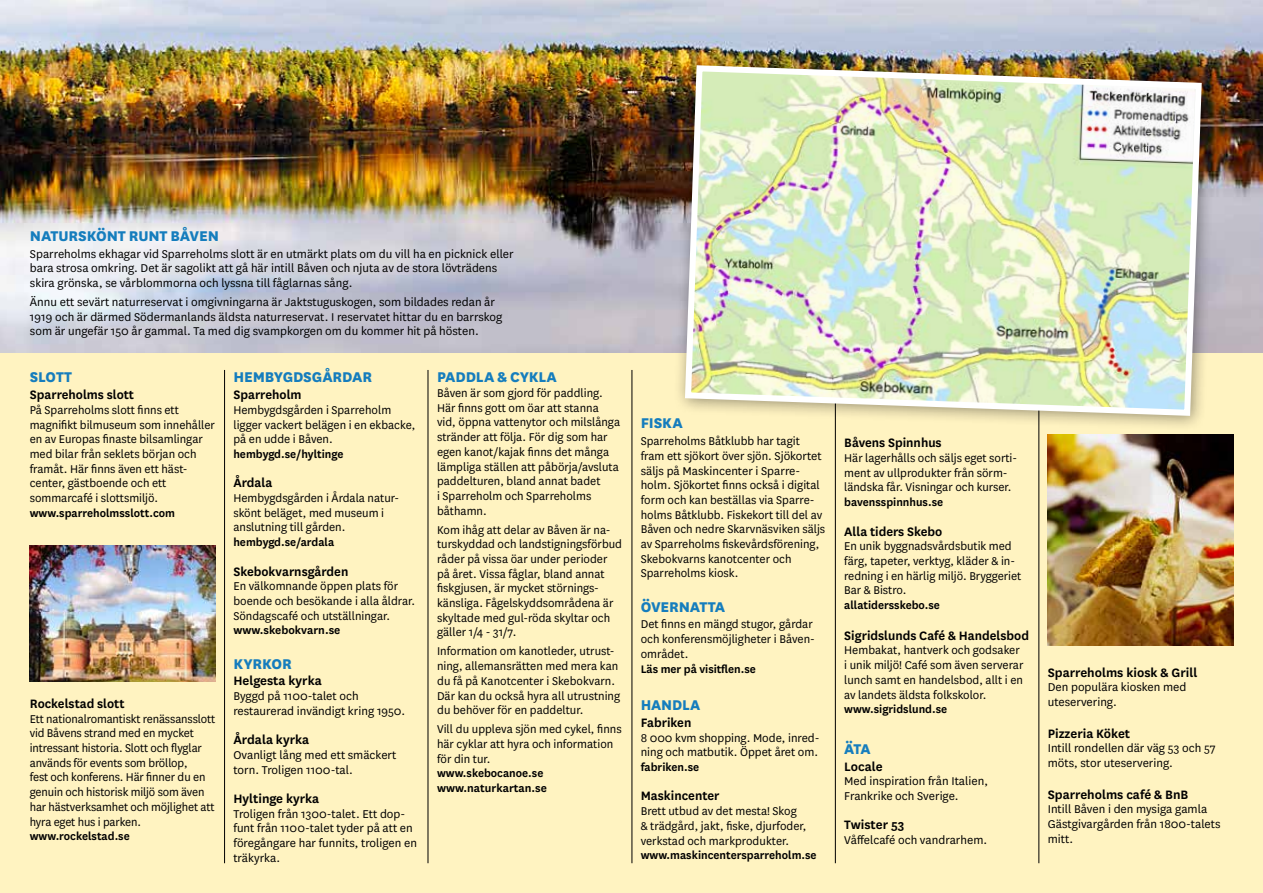
<style>
.page{position:relative;width:1263px;height:893px;background:#fff3c1}
.page>*{position:absolute;margin:0;border:0;box-sizing:border-box;transform-origin:0 0}
.t1{font:800 16.5px "National";letter-spacing:-.01em;color:#157dbd}
.t2{font:600 14.25px "National";color:#000}
.t3{font:13.2px/14.7px "National";color:#000}
.t4{font:600 12.75px/14.7px "National";color:#000}
</style>
<div class="page">
<img style="left:0;top:0;width:1263px;height:353px">
<img style="left:1048px;top:435px;width:185px;height:211px">
<hr style="left:224px;top:370px;width:1px;height:493px;background:#000">
<hr style="left:428px;top:370px;width:1px;height:493px;background:#000">
<hr style="left:632px;top:370px;width:1px;height:493px;background:#000">
<hr style="left:835px;top:399px;width:1px;height:464px;background:#000">
<hr style="left:1038px;top:399px;width:1px;height:464px;background:#000">
<div style="left:673px;top:54px;width:545px;height:378px;background:#000;opacity:.4"></div>
<img style="left:682px;top:62px;width:523px;height:357px">
<img style="left:30px;top:545px;width:185px;height:137px">
<p class="t1" style="left:30px;top:224px;width:191px">NATURSKÖNT RUNT BÅVEN</p>
<p class="t3" style="left:30px;top:246px;width:485px">Sparreholms ekhagar vid Sparreholms slott är en utmärkt plats om du vill ha en picknick eller bara strosa omkring. Det är sagolikt att gå här intill Båven och njuta av de stora lövträdens skira grönska, se vårblommorna och lyssna till fåglarnas sång.</p>
<p class="t3" style="left:30px;top:294px;width:474px">Ännu ett sevärt naturreservat i omgivningarna är Jaktstuguskogen, som bildades redan år<br>1919 och är därmed Södermanlands äldsta naturreservat. I reservatet hittar du en barrskog som är ungefär 150 år gammal. Ta med dig svampkorgen om du kommer hit på hösten.</p>
<p class="t1" style="left:30px;top:365px;width:44px">SLOTT</p>
<p class="t2" style="left:30px;top:385px;width:106px">Sparreholms slott</p>
<p class="t3" style="left:30px;top:402px;width:187px">På Sparreholms slott finns ett magnifikt bilmuseum som innehåller en av Europas finaste bilsamlingar med bilar från seklets början och framåt. Här finns även ett häst&shy;center, gästboende och ett sommarcafé i slottsmiljö.</p>
<p class="t4" style="left:30px;top:505px;width:147px">www.sparreholmsslott.com</p>
<p class="t1" style="left:233px;top:365px;width:140px">HEMBYGDSGÅRDAR</p>
<p class="t2" style="left:233px;top:385px;width:70px">Sparreholm</p>
<p class="t3" style="left:233px;top:402px;width:184px">Hembygdsgården i Sparreholm ligger vackert belägen i en ekbacke, på en udde i Båven.</p>
<p class="t4" style="left:233px;top:446px;width:112px">hembygd.se/hyltinge</p>
<p class="t2" style="left:233px;top:473px;width:40px">Årdala</p>
<p class="t3" style="left:233px;top:490px;width:167px">Hembygdsgården i Årdala natur&shy;skönt beläget, med museum i anslutning till gården.</p>
<p class="t4" style="left:233px;top:534px;width:102px">hembygd.se/ardala</p>
<p class="t2" style="left:233px;top:561px;width:116px">Skebokvarnsgården</p>
<p class="t3" style="left:233px;top:578px;width:183px">En välkomnande öppen plats för boende och besökande i alla åldrar.<br>Söndagscafé och utställningar.</p>
<p class="t4" style="left:233px;top:622px;width:109px">www.skebokvarn.se</p>
<p class="t1" style="left:233px;top:652px;width:60px">KYRKOR</p>
<p class="t2" style="left:233px;top:671px;width:90px">Helgesta kyrka</p>
<p class="t3" style="left:233px;top:688px;width:173px">Byggd på 1100-talet och restaurerad invändigt kring 1950.</p>
<p class="t2" style="left:233px;top:730px;width:77px">Årdala kyrka</p>
<p class="t3" style="left:233px;top:747px;width:164px">Ovanligt lång med ett smäckert torn. Troligen 1100-tal.</p>
<p class="t2" style="left:233px;top:789px;width:87px">Hyltinge kyrka</p>
<p class="t3" style="left:233px;top:806px;width:185px">Troligen från 1300-talet. Ett dop&shy;funt från 1100-talet tyder på att en föregångare har funnits, troligen en träkyrka.</p>
<p class="t1" style="left:437px;top:365px;width:121px">PADDLA &amp; CYKLA</p>
<p class="t3" style="left:437px;top:385px;width:185px">Båven är som gjord för paddling.<br>Här finns gott om öar att stanna vid, öppna vattenytor och milslånga stränder att följa. För dig som har egen kanot/kajak finns det många lämpliga ställen att påbörja/avsluta paddelturen, bland annat badet<br>i Sparreholm och Sparreholms båthamn.</p>
<p class="t3" style="left:437px;top:522px;width:187px">Kom ihåg att delar av Båven är na&shy;turskyddad och landstigningsförbud råder på vissa öar under perioder på året. Vissa fåglar, bland annat fiskgjusen, är mycket störnings&shy;känsliga. Fågelskyddsområdena är skyltade med gul-röda skyltar och gäller 1/4 - 31/7.</p>
<p class="t3" style="left:437px;top:643px;width:185px">Information om kanotleder, utrust&shy;ning, allemansrätten med mera kan du få på Kanotcenter i Skebokvarn.<br>Där kan du också hyra all utrustning du behöver för en paddeltur.</p>
<p class="t3" style="left:437px;top:721px;width:186px">Vill du uppleva sjön med cykel, finns här cyklar att hyra och information för din tur.</p>
<p class="t4" style="left:437px;top:765px;width:111px">www.skebocanoe.se www.naturkartan.se</p>
<p class="t2" style="left:30px;top:694px;width:96px">Rockelstad slott</p>
<p class="t3" style="left:30px;top:711px;width:187px">Ett nationalromantiskt renässansslott vid Båvens strand med en mycket intressant historia. Slott och flyglar används för events som bröllop,<br>fest och konferens. Här finner du en genuin och historisk miljö som även har hästverksamhet och möjlighet att hyra eget hus i parken.</p>
<p class="t4" style="left:30px;top:828px;width:102px">www.rockelstad.se</p>
<p class="t1" style="left:641px;top:411px;width:44px">FISKA</p>
<p class="t3" style="left:641px;top:433px;width:186px">Sparreholms Båtklubb har tagit fram ett sjökort över sjön. Sjökortet säljs på Maskincenter i Sparre&shy;holm. Sjökortet finns också i digital form och kan beställas via Sparre&shy;holms Båtklubb. Fiskekort till del av Båven och nedre Skarvnäsviken säljs av Sparreholms fiskevårdsförening, Skebokvarns kanotcenter och Sparreholms kiosk.</p>
<p class="t1" style="left:641px;top:595px;width:86px">ÖVERNATTA</p>
<p class="t3" style="left:641px;top:616px;width:176px">Det finns en mängd stugor, gårdar och konferensmöjligheter i Båven&shy;området.</p>
<p class="t4" style="left:641px;top:660px;width:117px">Läs mer på visitflen.se</p>
<p class="t1" style="left:641px;top:693px;width:61px">HANDLA</p>
<p class="t2" style="left:641px;top:713px;width:52px">Fabriken</p>
<p class="t3" style="left:641px;top:730px;width:180px">8 000 kvm shopping. Mode, inred&shy;ning och matbutik. Öppet året om.</p>
<p class="t4" style="left:641px;top:759px;width:60px">fabriken.se</p>
<p class="t2" style="left:641px;top:786px;width:80px">Maskincenter</p>
<p class="t3" style="left:641px;top:803px;width:167px">Brett utbud av det mesta! Skog &amp; trädgård, jakt, fiske, djurfoder, verkstad och markprodukter.</p>
<p class="t4" style="left:641px;top:847px;width:177px">www.maskincentersparreholm.se</p>
<p class="t2" style="left:844px;top:433px;width:99px">Båvens Spinnhus</p>
<p class="t3" style="left:844px;top:450px;width:174px">Här lagerhålls och säljs eget sorti&shy;ment av ullprodukter från sörm&shy;ländska får. Visningar och kurser.</p>
<p class="t4" style="left:844px;top:494px;width:100px">bavensspinnhus.se</p>
<p class="t2" style="left:844px;top:521px;width:100px">Alla tiders Skebo</p>
<p class="t3" style="left:844px;top:538px;width:179px">En unik byggnadsvårdsbutik med färg, tapeter, verktyg, kläder &amp; in&shy;redning i en härlig miljö. Bryggeriet<br>Bar &amp; Bistro.</p>
<p class="t4" style="left:844px;top:597px;width:97px">allatidersskebo.se</p>
<p class="t2" style="left:844px;top:625px;width:186px">Sigridslunds Café &amp; Handelsbod</p>
<p class="t3" style="left:844px;top:642px;width:181px">Hembakat, hantverk och godsaker i unik miljö! Café som även serverar lunch samt en handelsbod, allt i en av landets äldsta folkskolor.</p>
<p class="t4" style="left:844px;top:701px;width:105px">www.sigridslund.se</p>
<p class="t1" style="left:844px;top:737px;width:28px">ÄTA</p>
<p class="t2" style="left:844px;top:756px;width:40px">Locale</p>
<p class="t3" style="left:844px;top:773px;width:145px">Med inspiration från Italien,<br>Frankrike och Sverige.</p>
<p class="t2" style="left:844px;top:815px;width:62px">Twister 53</p>
<p class="t3" style="left:844px;top:832px;width:144px">Våffelcafé och vandrarhem.</p>
<p class="t2" style="left:1048px;top:662px;width:151px">Sparreholms kiosk &amp; Grill</p>
<p class="t3" style="left:1048px;top:679px;width:140px">Den populära kiosken med uteservering.</p>
<p class="t2" style="left:1048px;top:723px;width:84px">Pizzeria Köket</p>
<p class="t3" style="left:1048px;top:740px;width:169px">Intill rondellen där väg 53 och 57 möts, stor uteservering.</p>
<p class="t2" style="left:1048px;top:784px;width:142px">Sparreholms café &amp; BnB</p>
<p class="t3" style="left:1048px;top:801px;width:174px">Intill Båven i den mysiga gamla<br>Gästgivargården från 1800-talets mitt.</p>
</div>
